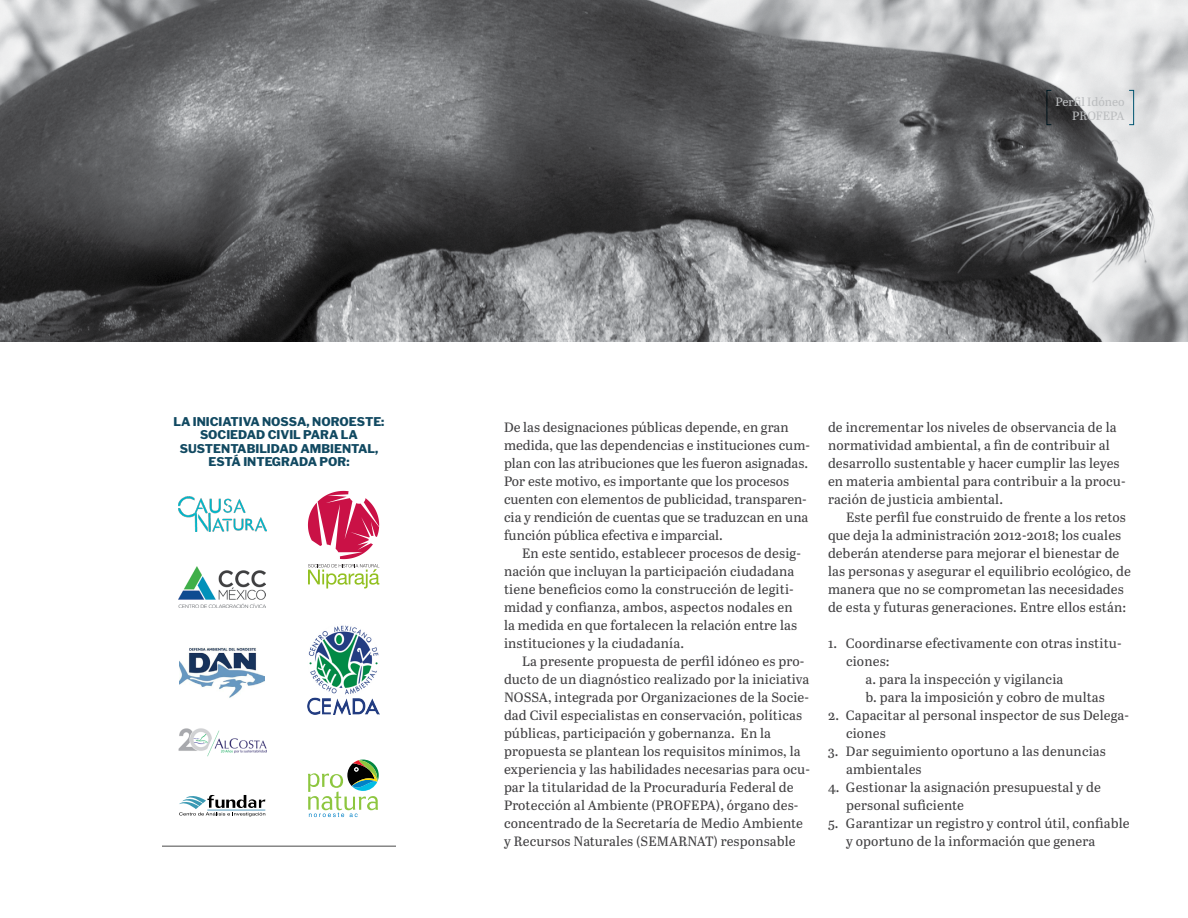
<style>
.page{position:relative;width:1188px;height:918px;background:#fff}
.page>*{position:absolute;margin:0;border:0;box-sizing:border-box;transform-origin:0 0}
.t1{font:13.5px/18px "Abril Text";letter-spacing:.005em;color:#414042}
.t2{font:800 12px/13.5px "Libre Franklin";color:#114961;text-align:center}
.t3{font:12px "Abril Text";letter-spacing:-.005em;color:#bcbec0}
</style>
<div class="page">
<img style="left:0;top:0;width:1188px;height:342px">
<hr style="left:162px;top:846px;width:234px;height:1px;background:#000">
<div style="left:1129px;top:90px;width:5px;height:35px;border:1px solid #005470"></div>
<div style="left:1047px;top:90px;width:5px;height:35px;border:1px solid #005470"></div>
<img style="left:308px;top:625px;width:71px;height:90px">
<svg style="left:308px;top:760px;width:71px;height:57px"></svg>
<img style="left:180px;top:647px;width:85px;height:51px">
<img style="left:179px;top:728px;width:87px;height:29px">
<img style="left:179px;top:496px;width:87px;height:36px">
<svg style="left:179px;top:795px;width:86px;height:21px"></svg>
<svg style="left:308px;top:491px;width:71px;height:98px"></svg>
<img style="left:179px;top:567px;width:87px;height:40px">
<p class="t2" style="left:174px;top:415px;width:212px">LA INICIATIVA NOSSA, NOROESTE:<br>SOCIEDAD CIVIL PARA LA<br>SUSTENTABILIDAD AMBIENTAL,<br>ESTÁ INTEGRADA POR:</p>
<p class="t3" style="left:1056px;top:93px;width:71px">Perfil Idóneo</p>
<p class="t3" style="left:1072px;top:107px;width:54px">PROFEPA</p>
<p class="t1" style="left:504px;top:418px;width:307px">De las designaciones públicas depende, en gran medida, que las dependencias e instituciones cum&shy;plan con las atribuciones que les fueron asignadas.<br>Por este motivo, es importante que los procesos cuenten con elementos de publicidad, transparen&shy;cia y rendición de cuentas que se traduzcan en una función pública efectiva e imparcial.</p>
<p class="t1" style="left:504px;top:544px;width:299px;text-indent:18px">En este sentido, establecer procesos de desig&shy;nación que incluyan la participación ciudadana tiene beneficios como la construcción de legiti&shy;midad y confianza, ambos, aspectos nodales en la medida en que fortalecen la relación entre las instituciones y la ciudadanía.</p>
<p class="t1" style="left:504px;top:652px;width:308px;text-indent:18px">La presente propuesta de perfil idóneo es pro&shy;ducto de un diagnóstico realizado por la iniciativa NOSSA, integrada por Organizaciones de la Socie&shy;dad Civil especialistas en conservación, políticas públicas, participación y gobernanza. En la propuesta se plantean los requisitos mínimos, la experiencia y las habilidades necesarias para ocu&shy;par la titularidad de la Procuraduría Federal de Protección al Ambiente (PROFEPA), órgano des&shy;concentrado de la Secretaría de Medio Ambiente y Recursos Naturales (SEMARNAT) responsable</p>
<p class="t1" style="left:828px;top:418px;width:299px">de incrementar los niveles de observancia de la normatividad ambiental, a fin de contribuir al desarrollo sustentable y hacer cumplir las leyes en materia ambiental para contribuir a la procu&shy;ración de justicia ambiental.</p>
<p class="t1" style="left:828px;top:508px;width:304px;text-indent:18px">Este perfil fue construido de frente a los retos que deja la administración 2012-2018; los cuales deberán atenderse para mejorar el bienestar de las personas y asegurar el equilibrio ecológico, de manera que no se comprometan las necesidades de esta y futuras generaciones. Entre ellos están:</p>
<p class="t1" style="left:846px;top:634px;width:277px;text-indent:-18px">1. Coordinarse efectivamente con otras institu&shy;ciones:</p>
<p class="t1" style="left:865px;top:670px;width:199px">a. para la inspección y vigilancia</p>
<p class="t1" style="left:865px;top:688px;width:241px">b. para la imposición y cobro de multas</p>
<p class="t1" style="left:846px;top:706px;width:284px;text-indent:-18px">2. Capacitar al personal inspector de sus Delega&shy;ciones</p>
<p class="t1" style="left:846px;top:742px;width:262px;text-indent:-18px">3. Dar seguimiento oportuno a las denuncias ambientales</p>
<p class="t1" style="left:846px;top:778px;width:257px;text-indent:-18px">4. Gestionar la asignación presupuestal y de personal suficiente</p>
<p class="t1" style="left:846px;top:814px;width:285px;text-indent:-18px">5. Garantizar un registro y control útil, confiable y oportuno de la información que genera</p>
</div>
